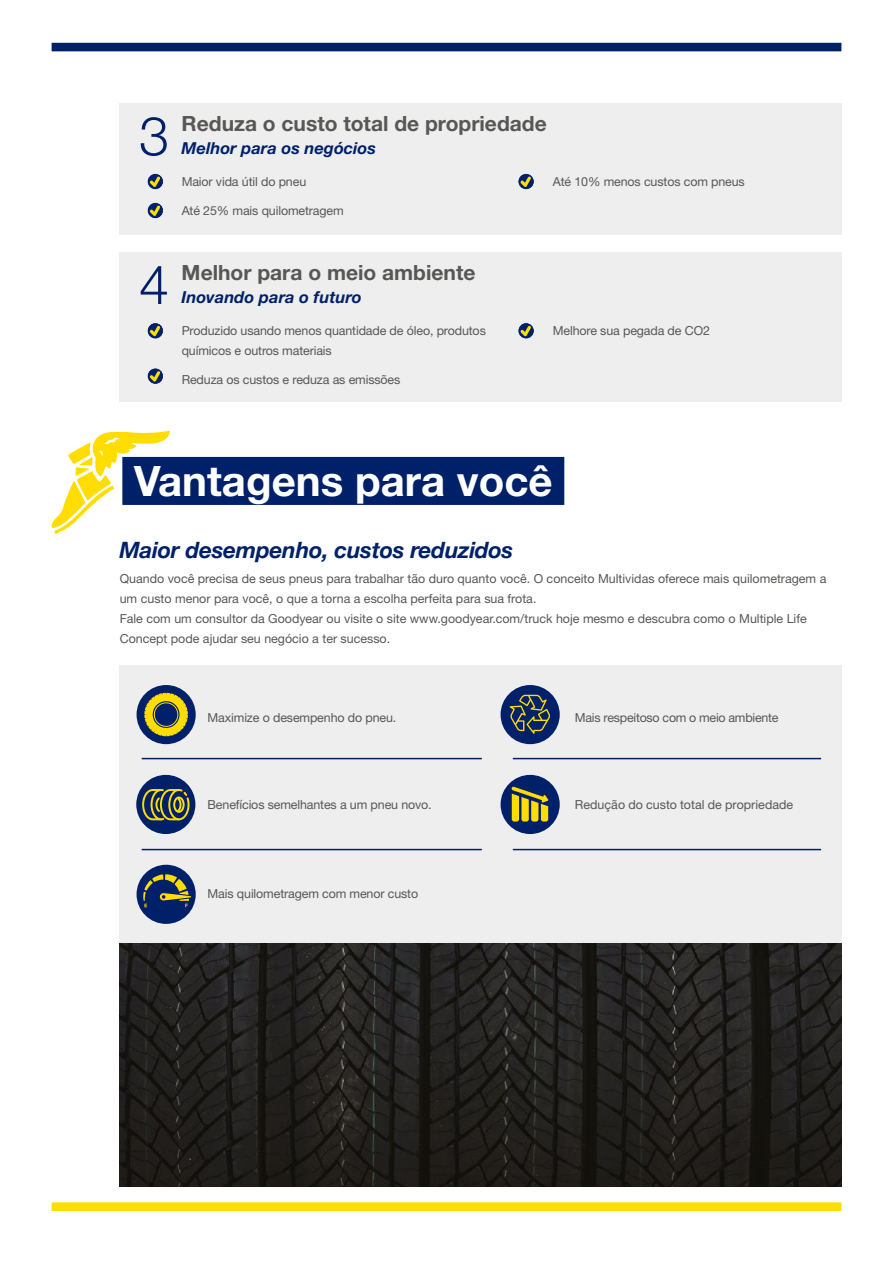
<style>
.page{position:relative;width:893px;height:1263px;background:#fff}
.page>*{position:absolute;margin:0;border:0;box-sizing:border-box;transform-origin:0 0}
.t1{font:300 54px "Helvetica Neue LT Pro";color:#002169}
.t2{font:700 42px "Helvetica Neue LT Pro";color:#fff}
.t3{font:italic 700 22.5px "Helvetica Neue";letter-spacing:-.01em;color:#002169}
.t4{font:700 21px "Helvetica Neue LT Pro";color:#575756}
.t5{font:italic 700 16.5px "Helvetica Neue LT Pro";color:#002169}
.t6{font:12.45px/20px "Helvetica Neue LT Pro";letter-spacing:-.005em;color:#575756}
</style>
<div class="page">
<div style="left:119px;top:103px;width:722px;height:132px;background:#eee"></div>
<div style="left:119px;top:252px;width:722px;height:150px;background:#eee"></div>
<div style="left:120px;top:666px;width:722px;height:278px;background:#eee"></div>
<img style="left:119px;top:944px;width:722px;height:242px">
<div style="left:52px;top:1202px;width:789px;height:9px;background:#fd0"></div>
<div style="left:52px;top:43px;width:789px;height:8px;background:#002169"></div>
<svg style="left:52px;top:431px;width:118px;height:103px"></svg>
<div style="left:122px;top:457px;width:442px;height:48px;background:#002169"></div>
<div style="left:137px;top:686px;width:58px;height:57px;background:#002169;border-radius:50%"></div>
<div style="left:137px;top:685px;width:59px;height:59px;border:2px solid #002169;border-radius:50%"></div>
<svg style="left:144px;top:693px;width:44px;height:43px"></svg>
<div style="left:154px;top:702px;width:24px;height:25px;border:1px solid #fd0;border-radius:50%"></div>
<div style="left:501px;top:776px;width:58px;height:57px;background:#002169;border-radius:50%"></div>
<div style="left:501px;top:775px;width:59px;height:59px;border:2px solid #002169;border-radius:50%"></div>
<svg style="left:511px;top:787px;width:37px;height:34px"></svg>
<div style="left:501px;top:686px;width:58px;height:57px;background:#002169;border-radius:50%"></div>
<div style="left:501px;top:685px;width:59px;height:59px;border:2px solid #002169;border-radius:50%"></div>
<svg style="left:510px;top:695px;width:40px;height:39px"></svg>
<div style="left:137px;top:865px;width:58px;height:58px;background:#002169;border-radius:50%"></div>
<div style="left:137px;top:865px;width:59px;height:59px;border:2px solid #002169;border-radius:50%"></div>
<svg style="left:143px;top:874px;width:50px;height:33px"></svg>
<hr style="left:142px;top:758px;width:340px;height:1px;background:#002169">
<hr style="left:513px;top:758px;width:308px;height:1px;background:#002169">
<hr style="left:142px;top:849px;width:340px;height:1px;background:#002169">
<hr style="left:513px;top:849px;width:308px;height:1px;background:#002169">
<div style="left:137px;top:776px;width:58px;height:57px;background:#002169;border-radius:50%"></div>
<div style="left:136px;top:775px;width:59px;height:59px;border:2px solid #002169;border-radius:50%"></div>
<div style="left:141px;top:787px;width:35px;height:34px;border:8px solid #002169;border-radius:50%"></div>
<svg style="left:141px;top:788px;width:49px;height:33px"></svg>
<svg style="left:148px;top:174px;width:15px;height:15px"></svg>
<div style="left:148px;top:174px;width:15px;height:15px;border:1px solid #002169;border-radius:50%"></div>
<svg style="left:150px;top:177px;width:10px;height:10px"></svg>
<svg style="left:148px;top:323px;width:15px;height:15px"></svg>
<div style="left:148px;top:323px;width:15px;height:15px;border:1px solid #002169;border-radius:50%"></div>
<svg style="left:150px;top:326px;width:10px;height:10px"></svg>
<svg style="left:519px;top:174px;width:15px;height:15px"></svg>
<div style="left:518px;top:174px;width:16px;height:15px;border:1px solid #002169;border-radius:50%"></div>
<svg style="left:521px;top:177px;width:10px;height:10px"></svg>
<svg style="left:519px;top:323px;width:15px;height:15px"></svg>
<div style="left:518px;top:323px;width:16px;height:15px;border:1px solid #002169;border-radius:50%"></div>
<svg style="left:521px;top:326px;width:10px;height:10px"></svg>
<svg style="left:148px;top:203px;width:15px;height:15px"></svg>
<div style="left:148px;top:203px;width:15px;height:15px;border:1px solid #002169;border-radius:50%"></div>
<svg style="left:150px;top:206px;width:10px;height:10px"></svg>
<svg style="left:148px;top:369px;width:15px;height:15px"></svg>
<div style="left:148px;top:368px;width:15px;height:16px;border:1px solid #002169;border-radius:50%"></div>
<svg style="left:150px;top:371px;width:10px;height:10px"></svg>
<h1 class="t1" style="left:139px;top:103px;width:32px">3</h1>
<h3 class="t4" style="left:182px;top:110px;width:367px">Reduza o custo total de propriedade</h3>
<h3 class="t5" style="left:182px;top:138px;width:196px">Melhor para os negócios</h3>
<p class="t6" style="left:182px;top:171px;width:126px">Maior vida útil do pneu</p>
<p class="t6" style="left:182px;top:200px;width:164px">Até 25% mais quilometragem</p>
<p class="t6" style="left:553px;top:171px;width:193px">Até 10% menos custos com pneus</p>
<h1 class="t1" style="left:139px;top:252px;width:32px">4</h1>
<h3 class="t4" style="left:182px;top:260px;width:295px">Melhor para o meio ambiente</h3>
<h3 class="t5" style="left:182px;top:287px;width:182px">Inovando para o futuro</h3>
<p class="t6" style="left:182px;top:320px;width:306px">Produzido usando menos quantidade de óleo, produtos químicos e outros materiais</p>
<p class="t6" style="left:182px;top:369px;width:220px">Reduza os custos e reduza as emissões</p>
<p class="t6" style="left:553px;top:320px;width:159px">Melhore sua pegada de CO2</p>
<h2 class="t2" style="left:134px;top:455px;width:420px">Vantagens para você</h2>
<h3 class="t3" style="left:119px;top:533px;width:395px">Maior desempenho, custos reduzidos</h3>
<p class="t6" style="left:120px;top:569px;width:708px">Quando você precisa de seus pneus para trabalhar tão duro quanto você. O conceito Multividas oferece mais quilometragem a um custo menor para você, o que a torna a escolha perfeita para sua frota.<br>Fale com um consultor da Goodyear ou visite o site www.goodyear.com/truck hoje mesmo e descubra como o Multiple Life Concept pode ajudar seu negócio a ter sucesso.</p>
<p class="t6" style="left:208px;top:707px;width:190px">Maximize o desempenho do pneu.</p>
<p class="t6" style="left:208px;top:794px;width:226px">Benefícios semelhantes a um pneu novo.</p>
<p class="t6" style="left:208px;top:883px;width:212px">Mais quilometragem com menor custo</p>
<p class="t6" style="left:575px;top:707px;width:205px">Mais respeitoso com o meio ambiente</p>
<p class="t6" style="left:575px;top:794px;width:220px">Redução do custo total de propriedade</p>
</div>
